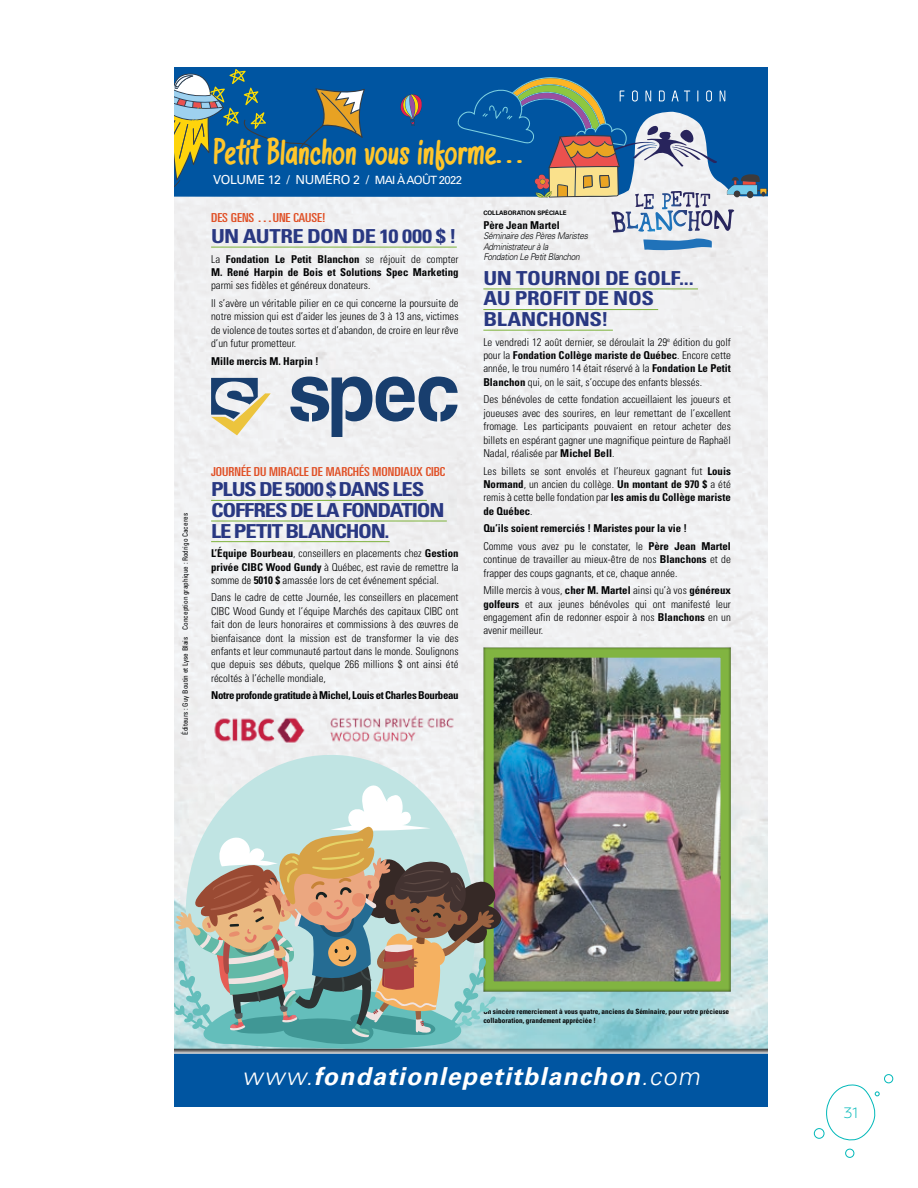
<style>
.page{position:relative;width:918px;height:1188px;background:#fff}
.page>*{position:absolute;margin:0;border:0;box-sizing:border-box;transform-origin:0 0}
.t1{font:30.9px "Salty Cheese";color:#ffc62b}
.t2{font:italic 700 24.75px "Univers";letter-spacing:.05em;color:#fff}
.t3{font:700 condensed 19.35px/20.7px "Univers";letter-spacing:-.03em;color:#293882;scale:1.18 1}
.t4{font:700 condensed 19.35px/20.7px "Univers";letter-spacing:-.05em;color:#293882;scale:1.18 1}
.t5{font:300 15px "Filson Soft";color:#00b8b9}
.t6{font:ultra-condensed 12.3px "Univers";color:#e05026;scale:1.25 1}
.t7{font:12.3px "Univers";letter-spacing:-.025em;color:#fff}
.t8{font:300 condensed 10.8px/13.4px "Univers";color:#020304;text-align:justify}
.t9{font:700 condensed 10.8px/13.4px "Univers";color:#020304;text-align:justify}
.t10{font:700 condensed 10.8px "Univers";letter-spacing:-.03em;color:#020304}
.t11{font:italic 300 9.3px/10.4px "Univers";letter-spacing:-.03em;color:#020304;scale:.9 1}
.t12{font:700 condensed 7.2px/8.7px "Univers";color:#020304}
.t13{font:condensed 7.2px "Univers";color:#020304}
.t14{font:700 6.15px "Univers";color:#020304}
.s1{font-size:11.4px}
.s2{font-weight:300}
.s3{font-weight:700}
</style>
<div class="page">
<div style="left:814px;top:1128px;width:10px;height:11px;border:1px solid #00b8b9;border-radius:50%"></div>
<div style="left:845px;top:1149px;width:9px;height:9px;border:1px solid #00b8b9;border-radius:50%"></div>
<div style="left:884px;top:1074px;width:9px;height:9px;border:1px solid #00b8b9;border-radius:50%"></div>
<svg style="left:826px;top:1084px;width:54px;height:57px"></svg>
<div style="left:174px;top:68px;width:594px;height:129px;background:#0055a1"></div>
<svg style="left:643px;top:239px;width:69px;height:12px"></svg>
<div style="left:174px;top:1051px;width:594px;height:56px;background:#0055a1"></div>
<div style="left:174px;top:1041px;width:594px;height:13px;background:#020304;opacity:.85"></div>
<svg style="left:400px;top:94px;width:22px;height:32px"></svg>
<svg style="left:174px;top:69px;width:191px;height:119px;background:#2c6a92"></svg>
<svg style="left:457px;top:77px;width:311px;height:156px"></svg>
<hr style="left:211px;top:247px;width:246px;height:1px;background:#81b441">
<svg style="left:211px;top:378px;width:60px;height:57px"></svg>
<svg style="left:290px;top:377px;width:168px;height:60px"></svg>
<hr style="left:211px;top:500px;width:216px;height:1px;background:#81b441">
<hr style="left:211px;top:520px;width:236px;height:2px;background:#81b441">
<hr style="left:211px;top:541px;width:179px;height:1px;background:#81b441">
<img style="left:211px;top:713px;width:248px;height:34px">
<hr style="left:483px;top:288px;width:215px;height:1px;background:#81b441">
<hr style="left:483px;top:309px;width:175px;height:1px;background:#81b441">
<hr style="left:483px;top:330px;width:130px;height:1px;background:#81b441">
<img style="left:475px;top:641px;width:265px;height:353px">
<svg style="left:184px;top:753px;width:293px;height:31px;fill:#ededee"></svg>
<svg style="left:174px;top:784px;width:328px;height:267px;background:#a7b2a4"></svg>
<p class="t13" style="left:181px;top:735px;width:223px;rotate:-90deg">Éditeurs : Guy Boutin et Lyse Blais Conception graphique : Rodrigo Caceres</p>
<p class="t1" style="left:213px;top:132px;width:311px">Petit Blanchon vous informe…</p>
<p class="t7" style="left:213px;top:172px;width:250px">VOLUME 12 / NUMÉRO 2 / <span class="s1">MAI À AOÛT 2022</span></p>
<p class="t6" style="left:211px;top:211px;width:93px">DES GENS …UNE CAUSE!</p>
<p class="t3" style="left:211px;top:226px;width:210px">UN AUTRE DON DE 10 000 $ !</p>
<p class="t9" style="left:211px;top:252px;width:249px"><span class="s2">La</span> Fondation Le Petit Blanchon <span class="s2">se réjouit de compter </span>M. René Harpin de Bois et Solutions Spec Marketing <span class="s2">parmi ses fidèles et généreux donateurs.</span></p>
<p class="t8" style="left:211px;top:296px;width:249px">Il s’avère un véritable pilier en ce qui concerne la poursuite de notre mission qui est d’aider les jeunes de 3 à 13 ans, victimes de violence de toutes sortes et d’abandon, de croire en leur rêve d’un futur prometteur.</p>
<p class="t9" style="left:211px;top:354px;width:109px">Mille mercis M. Harpin !</p>
<p class="t14" style="left:483px;top:209px;width:85px">COLLABORATION SPÉCIALE</p>
<p class="t9" style="left:483px;top:219px;width:78px">Père Jean Martel</p>
<p class="t11" style="left:483px;top:231px;width:118px">Séminaire des Pères Maristes<br>Administrateur à la<br>Fondation Le Petit Blanchon</p>
<p class="t3" style="left:483px;top:267px;width:180px">UN TOURNOI DE GOLF...<br>AU PROFIT DE NOS<br>BLANCHONS!</p>
<p class="t8" style="left:483px;top:335px;width:249px">Le vendredi 12 août dernier, se déroulait la 29<sup>e</sup> édition du golf pour la <span class="s3">Fondation Collège mariste de Québec</span>. Encore cette année, le trou numéro 14 était réservé à la <span class="s3">Fondation Le Petit Blanchon</span> qui, on le sait, s’occupe des enfants blessés.</p>
<p class="t8" style="left:483px;top:393px;width:249px">Des bénévoles de cette fondation accueillaient les joueurs et joueuses avec des sourires, en leur remettant de l’excellent fromage. Les participants pouvaient en retour acheter des billets en espérant gagner une magnifique peinture de Raphaël Nadal, réalisée par <span class="s3">Michel Bell</span>.</p>
<p class="t8" style="left:483px;top:464px;width:249px">Les billets se sont envolés et l’heureux gagnant fut <span class="s3">Louis Normand</span>, un ancien du collège. <span class="s3">Un montant de 970 $</span> a été remis à cette belle fondation par <span class="s3">les amis du Collège mariste de Québec</span>.</p>
<p class="t9" style="left:483px;top:520px;width:249px;line-height:17.5px">Qu’ils soient remerciés ! Maristes pour la vie !<br><span class="s2">Comme vous avez pu le constater, le</span> Père Jean Martel</p>
<p class="t8" style="left:483px;top:553px;width:249px">continue de travailler au mieux-être de nos <span class="s3">Blanchons</span> et de frapper des coups gagnants, et ce, chaque année.</p>
<p class="t8" style="left:483px;top:584px;width:249px">Mille mercis à vous, <span class="s3">cher M. Martel</span> ainsi qu’à vos <span class="s3">généreux golfeurs</span> et aux jeunes bénévoles qui ont manifesté leur engagement afin de redonner espoir à nos <span class="s3">Blanchons</span> en un avenir meilleur.</p>
<p class="t6" style="left:211px;top:464px;width:189px">JOURNÉE DU MIRACLE DE MARCHÉS MONDIAUX CIBC</p>
<p class="t4" style="left:211px;top:479px;width:199px">PLUS DE 5000 $ DANS LES<br>COFFRES DE LA FONDATION<br>LE PETIT BLANCHON.</p>
<p class="t8" style="left:211px;top:547px;width:249px"><span class="s3">L’Équipe Bourbeau</span>, conseillers en placements chez <span class="s3">Gestion privée CIBC Wood Gundy</span> à Québec, est ravie de remettre la somme de <span class="s3">5010 $</span> amassée lors de cet événement spécial.</p>
<p class="t8" style="left:211px;top:591px;width:249px">Dans le cadre de cette Journée, les conseillers en placement CIBC Wood Gundy et l’équipe Marchés des capitaux CIBC ont fait don de leurs honoraires et commissions à des œuvres de bienfaisance dont la mission est de transformer la vie des enfants et leur communauté partout dans le monde. Soulignons que depuis ses débuts, quelque 266 millions $ ont ainsi été récoltés à l’échelle mondiale,</p>
<p class="t10" style="left:211px;top:689px;width:249px">Notre profonde gratitude à Michel, Louis et Charles Bourbeau</p>
<p class="t12" style="left:483px;top:1008px;width:247px">Un sincère remerciement à vous quatre, anciens du Séminaire, pour votre précieuse collaboration, grandement appréciée !</p>
<p class="t2" style="left:242px;top:1062px;width:464px"><span class="s2">www.</span>fondationlepetitblanchon<span class="s2">.com</span></p>
<h3 class="t5" style="left:843px;top:1104px;width:16px">31</h3>
</div>
